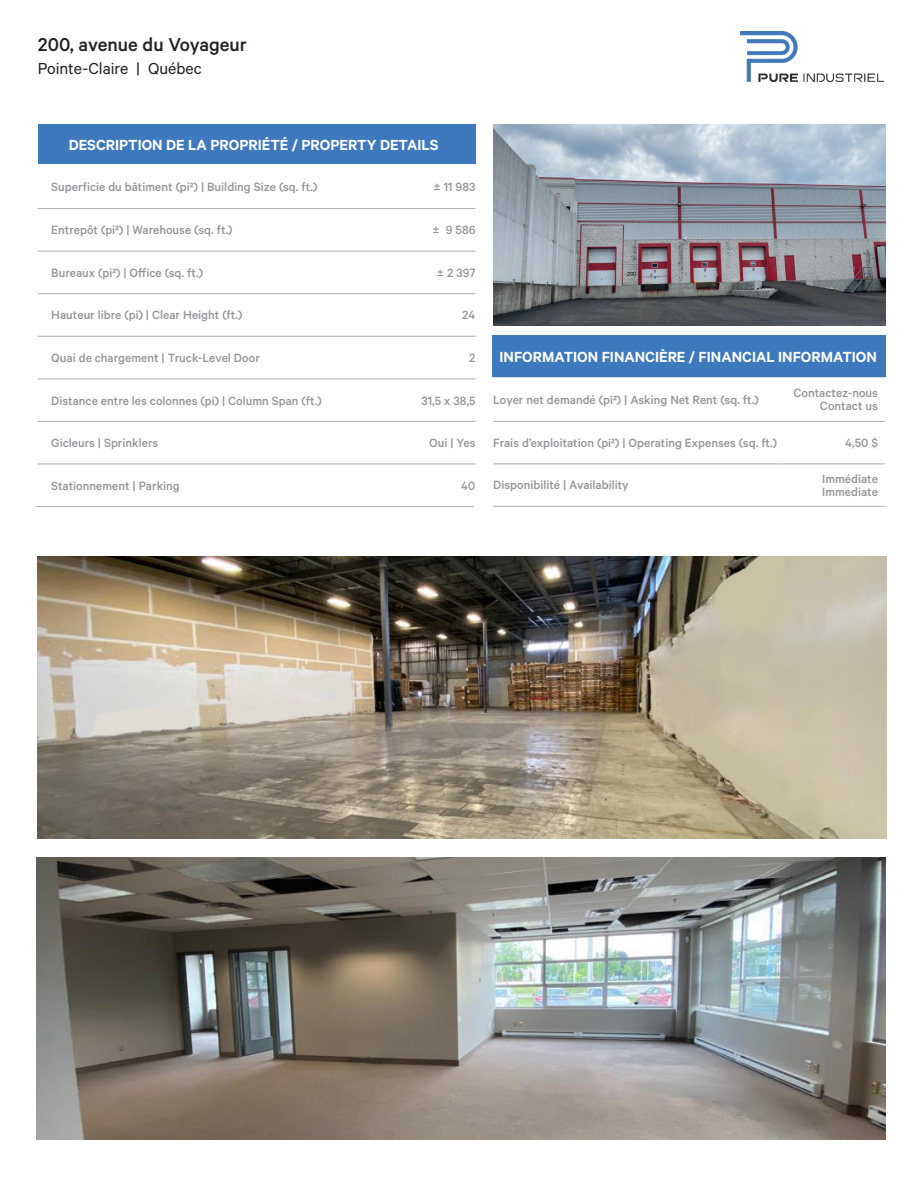
<style>
.page{position:relative;width:918px;height:1188px;background:#fff}
.page>*{position:absolute;margin:0;border:0;box-sizing:border-box;transform-origin:0 0}
.t1{font:500 21px "Calibre";color:#231f20}
.t2{font:18px "Calibre";color:#231f20}
.Bold_Table_Header{font:600 16.5px "Calibre";color:#fff}
.Table_Content{font:500 13.5px "Calibre";color:#929599}
</style>
<div class="page">
<img style="left:741px;top:31px;width:142px;height:51px">
<div style="left:38px;top:124px;width:438px;height:40px;background:#3e79bd"></div>
<hr style="left:38px;top:208px;width:308px;height:1px;background:#b2b3b7">
<hr style="left:346px;top:208px;width:130px;height:1px;background:#b2b3b7">
<hr style="left:38px;top:251px;width:308px;height:1px;background:#b2b3b7">
<hr style="left:346px;top:251px;width:130px;height:1px;background:#b2b3b7">
<hr style="left:38px;top:293px;width:308px;height:1px;background:#b2b3b7">
<hr style="left:346px;top:293px;width:130px;height:1px;background:#b2b3b7">
<hr style="left:38px;top:336px;width:308px;height:1px;background:#b2b3b7">
<hr style="left:346px;top:336px;width:130px;height:1px;background:#b2b3b7">
<hr style="left:38px;top:378px;width:308px;height:1px;background:#b2b3b7">
<hr style="left:346px;top:378px;width:130px;height:1px;background:#b2b3b7">
<hr style="left:38px;top:421px;width:308px;height:1px;background:#b2b3b7">
<hr style="left:346px;top:421px;width:130px;height:1px;background:#b2b3b7">
<hr style="left:38px;top:463px;width:308px;height:2px;background:#b2b3b7">
<hr style="left:346px;top:463px;width:130px;height:2px;background:#b2b3b7">
<img style="left:493px;top:124px;width:393px;height:201px">
<hr style="left:493px;top:376px;width:285px;height:2px;background:#b2b3b7">
<hr style="left:778px;top:376px;width:107px;height:2px;background:#b2b3b7">
<hr style="left:493px;top:421px;width:285px;height:1px;background:#b2b3b7">
<hr style="left:778px;top:421px;width:107px;height:1px;background:#b2b3b7">
<hr style="left:493px;top:463px;width:285px;height:1px;background:#b2b3b7">
<hr style="left:778px;top:463px;width:107px;height:1px;background:#b2b3b7">
<hr style="left:493px;top:506px;width:285px;height:1px;background:#b2b3b7">
<hr style="left:778px;top:506px;width:107px;height:1px;background:#b2b3b7">
<div style="left:492px;top:336px;width:394px;height:41px;background:#3e79bd"></div>
<hr style="left:36px;top:506px;width:438px;height:1px;background:#b2b4b6">
<img style="left:38px;top:557px;width:849px;height:282px">
<img style="left:36px;top:858px;width:849px;height:282px">
<p class="t1" style="left:38px;top:33px;width:211px">200, avenue du Voyageur</p>
<p class="t2" style="left:38px;top:58px;width:166px">Pointe-Claire | Québec</p>
<p class="Bold_Table_Header" style="left:69px;top:135px;width:371px">DESCRIPTION DE LA PROPRIÉTÉ / PROPERTY DETAILS</p>
<p class="Table_Content" style="left:51px;top:179px;width:268px">Superficie du bâtiment (pi²) | Building Size (sq. ft.)</p>
<p class="Table_Content" style="left:433px;top:179px;width:44px">± 11 983</p>
<p class="Table_Content" style="left:51px;top:222px;width:183px">Entrepôt (pi²) | Warehouse (sq. ft.)</p>
<p class="Table_Content" style="left:432px;top:222px;width:45px">± 9 586</p>
<p class="Table_Content" style="left:51px;top:265px;width:153px">Bureaux (pi²) | Office (sq. ft.)</p>
<p class="Table_Content" style="left:437px;top:265px;width:40px">± 2 397</p>
<p class="Table_Content" style="left:51px;top:307px;width:193px">Hauteur libre (pi) | Clear Height (ft.)</p>
<p class="Table_Content" style="left:462px;top:307px;width:15px">24</p>
<p class="Table_Content" style="left:51px;top:350px;width:210px">Quai de chargement | Truck-Level Door</p>
<p class="Table_Content" style="left:469px;top:350px;width:8px">2</p>
<p class="Table_Content" style="left:51px;top:392px;width:272px">Distance entre les colonnes (pi) | Column Span (ft.)</p>
<p class="Table_Content" style="left:422px;top:392px;width:55px">31,5 x 38,5</p>
<p class="Table_Content" style="left:51px;top:435px;width:109px">Gicleurs | Sprinklers</p>
<p class="Table_Content" style="left:429px;top:435px;width:48px">Oui | Yes</p>
<p class="Table_Content" style="left:51px;top:478px;width:130px">Stationnement | Parking</p>
<p class="Table_Content" style="left:461px;top:478px;width:16px">40</p>
<p class="Bold_Table_Header" style="left:500px;top:347px;width:379px">INFORMATION FINANCIÈRE / FINANCIAL INFORMATION</p>
<p class="Table_Content" style="left:493px;top:391px;width:267px">Loyer net demandé (pi²) | Asking Net Rent (sq. ft.)</p>
<p class="Table_Content" style="left:793px;top:385px;width:86px">Contactez-nous</p>
<p class="Table_Content" style="left:820px;top:398px;width:60px">Contact us</p>
<p class="Table_Content" style="left:493px;top:435px;width:285px">Frais d’exploitation (pi²) | Operating Expenses (sq. ft.)</p>
<p class="Table_Content" style="left:845px;top:435px;width:34px">4,50 $</p>
<p class="Table_Content" style="left:493px;top:477px;width:137px">Disponibilité | Availability</p>
<p class="Table_Content" style="left:822px;top:471px;width:57px">Immédiate</p>
<p class="Table_Content" style="left:822px;top:484px;width:57px">Immediate</p>
</div>
